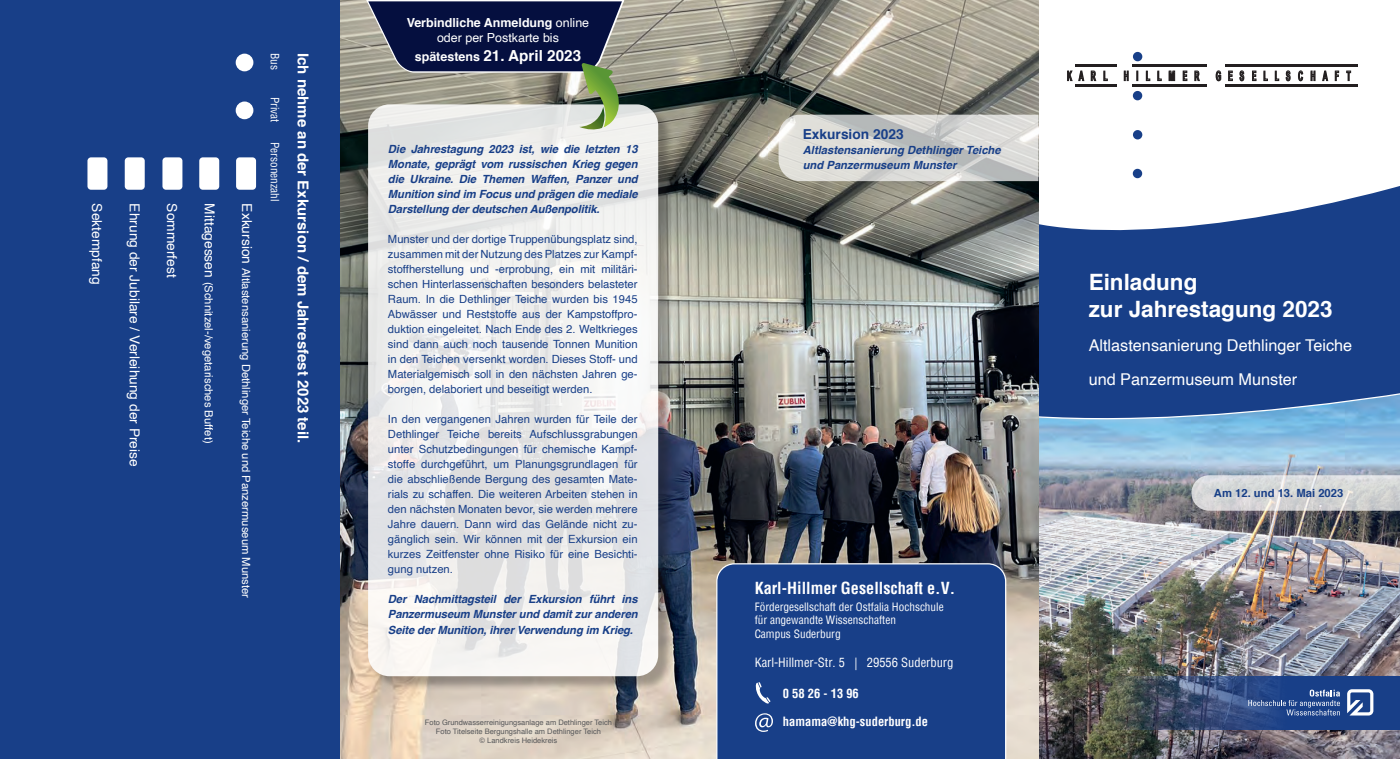
<style>
.page{position:relative;width:1400px;height:759px;background:#fff}
.page>*{position:absolute;margin:0;border:0;box-sizing:border-box;transform-origin:0 0}
.t1{font:700 22.5px "Helvetica";color:#fff}
.t2{font:16.25px "Helvetica";color:#fff}
.Fuß{font:700 condensed 16.25px "Helvetica";color:#fff}
.t3{font:700 15.25px "Helvetica";color:#fff}
.Fuß-2{font:700 15px "Helvetica";color:#fff}
.Fuß-3{font:13.75px "Helvetica";color:#fff}
.t4{font:700 13.75px "Helvetica";color:#183f88}
.t5{font:700 13.38px "Arial Narrow";color:#231f20;scale:.62 1}
.Fuß-4{font:condensed 12.5px "Helvetica";color:#fff}
.Fuß-5{font:700 condensed 12.5px "Helvetica";color:#fff}
.t6{font:700 12.5px "Helvetica";color:#fff}
.t7{font:12.5px "Helvetica";color:#fff}
.t8{font:11.25px/15px "Helvetica";color:#183f88;text-align:justify}
.t9{font:italic 700 11.25px/15px "Helvetica";letter-spacing:-.01em;color:#183f88;text-align:justify}
.Fuß-6{font:11.25px "Helvetica";color:#fff}
.Fuß-7{font:condensed 11.25px "Helvetica";color:#fff}
.t10{font:700 11.25px "Helvetica";color:#183f88}
.t11{font:7.5px "Helvetica";color:#57585a}
.s1{font-size:13.75px}
.s2{font-weight:400}
.s3{font-size:12.5px}
</style>
<div class="page">
<div style="left:0;top:0;width:340px;height:758px;background:#183f88"></div>
<img style="left:1038px;top:440px;width:362px;height:318px">
<svg style="left:1038px;top:246px;width:362px;height:194px;background:#285195"></svg>
<svg style="left:1191px;top:475px;width:209px;height:35px;background:#d3d4d5"></svg>
<svg style="left:1038px;top:0;width:362px;height:246px"></svg>
<div style="left:1133px;top:52px;width:9px;height:9px;background:#183f88;border-radius:50%"></div>
<div style="left:1133px;top:91px;width:9px;height:9px;background:#183f88;border-radius:50%"></div>
<div style="left:1133px;top:130px;width:9px;height:9px;background:#183f88;border-radius:50%"></div>
<div style="left:1132px;top:169px;width:10px;height:9px;background:#183f88;border-radius:50%"></div>
<hr style="left:1074px;top:64px;width:42px;height:2px;background:#231f20">
<hr style="left:1074px;top:84px;width:42px;height:2px;background:#231f20">
<hr style="left:1132px;top:64px;width:75px;height:2px;background:#231f20">
<hr style="left:1132px;top:84px;width:75px;height:2px;background:#231f20">
<hr style="left:1224px;top:64px;width:133px;height:2px;background:#231f20">
<hr style="left:1224px;top:84px;width:133px;height:2px;background:#231f20">
<svg style="left:1067px;top:70px;width:5px;height:11px"></svg>
<svg style="left:1078px;top:70px;width:6px;height:11px"></svg>
<svg style="left:1090px;top:70px;width:6px;height:11px"></svg>
<svg style="left:1103px;top:71px;width:5px;height:10px"></svg>
<svg style="left:1123px;top:70px;width:5px;height:11px"></svg>
<svg style="left:1136px;top:71px;width:2px;height:10px"></svg>
<svg style="left:1146px;top:71px;width:4px;height:10px"></svg>
<svg style="left:1157px;top:71px;width:4px;height:10px"></svg>
<svg style="left:1169px;top:69px;width:6px;height:12px"></svg>
<svg style="left:1182px;top:70px;width:5px;height:11px"></svg>
<svg style="left:1194px;top:70px;width:6px;height:11px"></svg>
<svg style="left:1215px;top:70px;width:6px;height:11px"></svg>
<svg style="left:1228px;top:70px;width:5px;height:11px"></svg>
<svg style="left:1239px;top:70px;width:5px;height:11px"></svg>
<svg style="left:1252px;top:70px;width:4px;height:11px"></svg>
<svg style="left:1263px;top:71px;width:5px;height:10px"></svg>
<svg style="left:1274px;top:71px;width:5px;height:10px"></svg>
<svg style="left:1285px;top:70px;width:5px;height:11px"></svg>
<svg style="left:1298px;top:70px;width:5px;height:11px"></svg>
<svg style="left:1310px;top:70px;width:5px;height:11px"></svg>
<svg style="left:1322px;top:70px;width:6px;height:11px"></svg>
<svg style="left:1334px;top:70px;width:5px;height:11px"></svg>
<svg style="left:1346px;top:70px;width:5px;height:11px"></svg>
<img style="left:340px;top:0;width:698px;height:758px">
<svg style="left:778px;top:115px;width:260px;height:66px;background:#d3d3d0"></svg>
<div style="left:716px;top:563px;width:290px;height:195px;background:#183f88"></div>
<div style="left:370px;top:106px;width:304px;height:585px;background:#231f20;opacity:.42"></div>
<svg style="left:368px;top:104px;width:290px;height:572px;fill:#efefed"></svg>
<svg style="left:1105px;top:676px;width:295px;height:53px;background:#344c76"></svg>
<svg style="left:1248px;top:689px;width:92px;height:26px;background:#3e5e99"></svg>
<svg style="left:1347px;top:689px;width:26px;height:26px"></svg>
<svg style="left:755px;top:682px;width:15px;height:21px"></svg>
<svg style="left:755px;top:713px;width:18px;height:18px"></svg>
<div style="left:236px;top:54px;width:17px;height:17px;background:#fff;border-radius:50%"></div>
<div style="left:236px;top:101px;width:17px;height:18px;background:#fff;border-radius:50%"></div>
<div style="left:236px;top:157px;width:20px;height:33px;background:#fff;border-radius:4px"></div>
<div style="left:199px;top:157px;width:20px;height:33px;background:#fff;border-radius:4px"></div>
<div style="left:162px;top:157px;width:20px;height:33px;background:#fff;border-radius:4px"></div>
<div style="left:87px;top:157px;width:20px;height:33px;background:#fff;border-radius:4px"></div>
<div style="left:125px;top:157px;width:20px;height:33px;background:#fff;border-radius:4px"></div>
<svg style="left:365px;top:0;width:295px;height:149px;background:#7b8089"></svg>
<p class="Fuß-3" style="left:108px;top:203px;width:83px;rotate:90deg">Sektempfang</p>
<p class="Fuß-3" style="left:145px;top:203px;width:264px;rotate:90deg">Ehrung der Jubilare / Verleihung der Preise</p>
<p class="Fuß-3" style="left:183px;top:203px;width:76px;rotate:90deg">Sommerfest</p>
<p class="Fuß-6" style="left:217px;top:203px;width:241px;rotate:90deg"><span class="s1">Mittagessen</span> (Schnitzel-/vegetarisches Buffet)</p>
<p class="Fuß-6" style="left:255px;top:203px;width:396px;rotate:90deg"><span class="s1">Exkursion</span> Altlastensanierung Dethlinger Teiche und Panzermuseum Munster</p>
<p class="Fuß-7" style="left:282px;top:53px;width:18px;rotate:90deg">Bus</p>
<p class="Fuß-7" style="left:282px;top:97px;width:27px;rotate:90deg">Privat</p>
<p class="Fuß-7" style="left:282px;top:142px;width:61px;rotate:90deg">Personenzahl</p>
<p class="Fuß-2" style="left:315px;top:53px;width:392px;rotate:90deg">Ich nehme an der Exkursion / dem Jahresfest 2023 teil.</p>
<p class="t6" style="left:407px;top:13px;width:184px">Verbindliche Anmeldung <span class="s2">online</span></p>
<p class="t7" style="left:437px;top:28px;width:123px">oder per Postkarte bis</p>
<p class="t3" style="left:415px;top:43px;width:168px"><span class="s3">spätestens</span> 21. April 2023</p>
<p class="t9" style="left:388px;top:141px;width:251px">Die Jahrestagung 2023 ist, wie die letzten 13<br>Monate, geprägt vom russischen Krieg gegen die Ukraine. Die Themen Waffen, Panzer und Munition sind im Focus und prägen die mediale Darstellung der deutschen Außenpolitik.</p>
<p class="t8" style="left:388px;top:231px;width:251px">Munster und der dortige Truppenübungsplatz sind, zusammen mit der Nutzung des Platzes zur Kampf&shy;stoffherstellung und -erprobung, ein mit militäri&shy;schen Hinterlassenschaften besonders belasteter Raum. In die Dethlinger Teiche wurden bis 1945<br>Abwässer und Reststoffe aus der Kampstoffpro&shy;duktion eingeleitet. Nach Ende des 2. Weltkrieges sind dann auch noch tausende Tonnen Munition in den Teichen versenkt worden. Dieses Stoff- und Materialgemisch soll in den nächsten Jahren ge&shy;borgen, delaboriert und beseitigt werden.</p>
<p class="t8" style="left:388px;top:411px;width:251px">In den vergangenen Jahren wurden für Teile der Dethlinger Teiche bereits Aufschlussgrabungen unter Schutzbedingungen für chemische Kampf&shy;stoffe durchgeführt, um Planungsgrundlagen für die abschließende Bergung des gesamten Mate&shy;rials zu schaffen. Die weiteren Arbeiten stehen in den nächsten Monaten bevor, sie werden mehrere Jahre dauern. Dann wird das Gelände nicht zu&shy;gänglich sein. Wir können mit der Exkursion ein kurzes Zeitfenster ohne Risiko für eine Besichti&shy;gung nutzen.</p>
<p class="t9" style="left:388px;top:591px;width:251px">Der Nachmittagsteil der Exkursion führt ins<br>Panzermuseum Munster und damit zur anderen</p>
<p class="t9" style="left:388px;top:622px;width:247px">Seite der Munition, ihrer Verwendung im Krieg.</p>
<p class="t11" style="left:425px;top:716px;width:189px">Foto Grundwasserreinigungsanlage am Dethlinger Teich</p>
<p class="t11" style="left:436px;top:725px;width:166px">Foto Titelseite Bergungshalle am Dethlinger Teich</p>
<p class="t11" style="left:480px;top:734px;width:79px">© Landkreis Heidekreis</p>
<p class="t4" style="left:803px;top:123px;width:102px">Exkursion 2023</p>
<p class="t9" style="left:803px;top:142px;width:199px">Altlastensanierung Dethlinger Teiche</p>
<p class="t9" style="left:803px;top:157px;width:155px">und Panzermuseum Munster</p>
<p class="Fuß" style="left:755px;top:577px;width:202px">Karl-Hillmer Gesellschaft e.V.</p>
<p class="Fuß-7" style="left:755px;top:599px;width:190px">Fördergesellschaft der Ostfalia Hochschule</p>
<p class="Fuß-7" style="left:755px;top:612px;width:143px">für angewandte Wissenschaften</p>
<p class="Fuß-7" style="left:755px;top:626px;width:87px">Campus Suderburg</p>
<p class="Fuß-4" style="left:755px;top:654px;width:200px">Karl-Hillmer-Str. 5 | 29556 Suderburg</p>
<p class="Fuß-5" style="left:783px;top:685px;width:78px">0 58 26 - 13 96</p>
<p class="Fuß-5" style="left:783px;top:712px;width:147px">hamama@khg-suderburg.de</p>
<p class="t5" style="left:1067px;top:66px;width:459px">K A R L H I L L M E R G E S E L L S C H A F T</p>
<p class="t1" style="left:1088px;top:264px;width:110px">Einladung</p>
<p class="t1" style="left:1088px;top:291px;width:245px">zur Jahrestagung 2023</p>
<p class="t2" style="left:1088px;top:332px;width:265px">Altlastensanierung Dethlinger Teiche</p>
<p class="t2" style="left:1088px;top:366px;width:210px">und Panzermuseum Munster</p>
<p class="t10" style="left:1214px;top:483px;width:131px">Am 12. und 13. Mai 2023</p>
</div>
